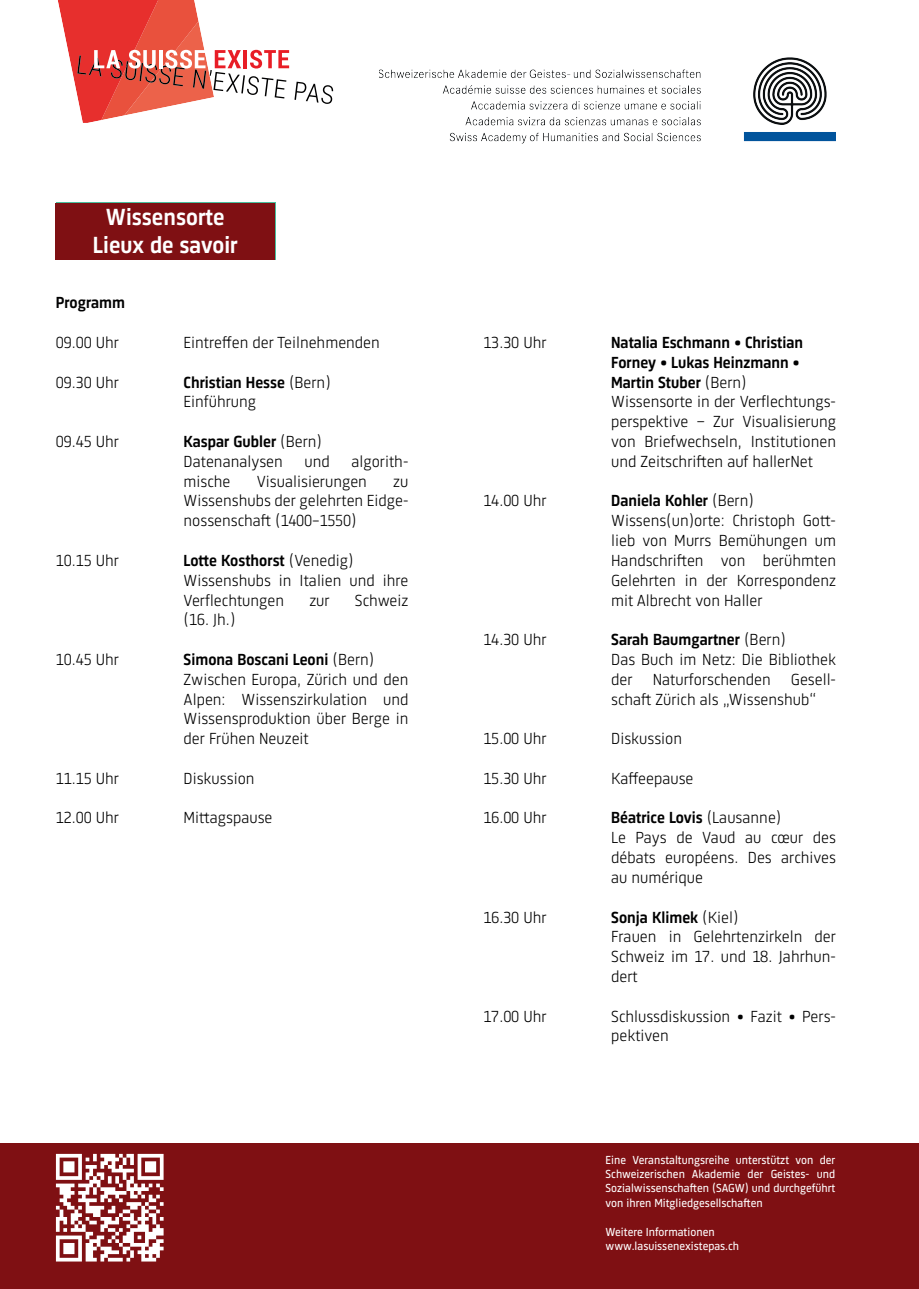
<style>
.page{position:relative;width:919px;height:1289px;background:#fff}
.page>*{position:absolute;margin:0;border:0;box-sizing:border-box;transform-origin:0 0}
.t1{font:500 24px/28.8px "Sinews Sans Pro";color:#fff;text-align:center}
.t2{font:300 16.5px/19.8px "Sinews Sans Pro";color:#000001}
.t3{font:500 16.5px "Sinews Sans Pro";color:#000001}
.t4{font:12px/14.4px "Sinews Sans Pro";color:#fff;text-align:justify}
.s1{font-weight:500}
</style>
<div class="page">
<div style="left:0;top:1143px;width:918px;height:145px;background:#7f1013"></div>
<img style="left:379px;top:57px;width:456px;height:86px">
<svg style="left:58px;top:0;width:275px;height:123px"></svg>
<div style="left:56px;top:203px;width:219px;height:57px;background:#7f1013"></div>
<svg style="left:56px;top:1153px;width:107px;height:108px"></svg>
<h1 class="t1" style="left:93px;top:200px;width:146px">Wissensorte<br>Lieux de savoir</h1>
<p class="t3" style="left:56px;top:290px;width:71px">Programm</p>
<p class="t2" style="left:56px;top:331px;width:65px">09.00 Uhr</p>
<p class="t2" style="left:183px;top:331px;width:198px">Eintreffen der Teilnehmenden</p>
<p class="t2" style="left:56px;top:371px;width:65px">09.30 Uhr</p>
<p class="t2" style="left:183px;top:371px;width:149px"><span class="s1">Christian Hesse</span> (Bern)<br>Einführung</p>
<p class="t2" style="left:56px;top:430px;width:65px">09.45 Uhr</p>
<p class="t2" style="left:183px;top:430px;width:140px"><span class="s1">Kaspar Gubler</span> (Bern)<br>Datenanalysen</p>
<p class="t2" style="left:304px;top:450px;width:27px">und</p>
<p class="t2" style="left:351px;top:450px;width:59px">algorith-</p>
<p class="t2" style="left:183px;top:470px;width:48px">mische</p>
<p class="t2" style="left:257px;top:470px;width:112px">Visualisierungen</p>
<p class="t2" style="left:183px;top:470px;width:226px;text-align:justify;text-indent:210px">zu Wissenshubs der gelehrten Eidge&shy;nossenschaft (1400–1550)</p>
<p class="t2" style="left:56px;top:549px;width:65px">10.15 Uhr</p>
<p class="t2" style="left:183px;top:549px;width:226px"><span class="s1">Lotte Kosthorst</span> (Venedig)<br>Wissenshubs in Italien und ihre<br>Verflechtungen</p>
<p class="t2" style="left:309px;top:588px;width:22px">zur</p>
<p class="t2" style="left:355px;top:588px;width:55px">Schweiz</p>
<p class="t2" style="left:183px;top:608px;width:53px">(16. Jh.)</p>
<p class="t2" style="left:56px;top:648px;width:65px">10.45 Uhr</p>
<p class="t2" style="left:183px;top:648px;width:226px"><span class="s1">Simona Boscani Leoni</span> (Bern)<br>Zwischen Europa, Zürich und den<br>Alpen: Wissenszirkulation und<br>Wissensproduktion über Berge in der Frühen Neuzeit</p>
<p class="t2" style="left:56px;top:767px;width:65px">11.15 Uhr</p>
<p class="t2" style="left:183px;top:767px;width:72px">Diskussion</p>
<p class="t2" style="left:56px;top:806px;width:65px">12.00 Uhr</p>
<p class="t2" style="left:183px;top:806px;width:90px">Mittagspause</p>
<p class="t2" style="left:483px;top:331px;width:65px">13.30 Uhr</p>
<p class="t2" style="left:611px;top:331px;width:226px"><span class="s1">Natalia Eschmann • Christian<br>Forney • Lukas Heinzmann •<br>Martin Stuber</span> (Bern)<br>Wissensorte in der Verflechtungs&shy;perspektive − Zur Visualisierung von Briefwechseln, Institutionen und Zeitschriften auf hallerNet</p>
<p class="t2" style="left:483px;top:489px;width:65px">14.00 Uhr</p>
<p class="t2" style="left:611px;top:489px;width:226px"><span class="s1">Daniela Kohler</span> (Bern)<br>Wissens(un)orte: Christoph Gott&shy;lieb von Murrs Bemühungen um<br>Handschriften von berühmten<br>Gelehrten in der Korrespondenz mit Albrecht von Haller</p>
<p class="t2" style="left:483px;top:628px;width:65px">14.30 Uhr</p>
<p class="t2" style="left:611px;top:628px;width:226px"><span class="s1">Sarah Baumgartner</span> (Bern)<br>Das Buch im Netz: Die Bibliothek der Naturforschenden Gesell&shy;schaft Zürich als „Wissenshub“</p>
<p class="t2" style="left:483px;top:727px;width:65px">15.00 Uhr</p>
<p class="t2" style="left:611px;top:727px;width:72px">Diskussion</p>
<p class="t2" style="left:483px;top:767px;width:65px">15.30 Uhr</p>
<p class="t2" style="left:611px;top:767px;width:84px">Kaffeepause</p>
<p class="t2" style="left:483px;top:806px;width:65px">16.00 Uhr</p>
<p class="t2" style="left:611px;top:806px;width:226px"><span class="s1">Béatrice Lovis</span> (Lausanne)<br>Le Pays de Vaud au cœur des débats européens. Des archives au numérique</p>
<p class="t2" style="left:483px;top:905px;width:65px">16.30 Uhr</p>
<p class="t2" style="left:611px;top:905px;width:226px"><span class="s1">Sonja Klimek</span> (Kiel)<br>Frauen in Gelehrtenzirkeln der<br>Schweiz im 17. und 18. Jahrhun&shy;dert</p>
<p class="t2" style="left:483px;top:1004px;width:65px">17.00 Uhr</p>
<p class="t2" style="left:611px;top:1004px;width:226px">Schlussdiskussion • Fazit • Pers&shy;pektiven</p>
<p class="t4" style="left:605px;top:1151px;width:231px">Eine Veranstaltungsreihe unterstützt von der Schweizerischen Akademie der Geistes- und Sozialwissenschaften (SAGW) und durchgeführt von ihren Mitgliedgesellschaften</p>
<p class="t4" style="left:605px;top:1223px;width:135px">Weitere Informationen www.lasuissenexistepas.ch</p>
</div>
